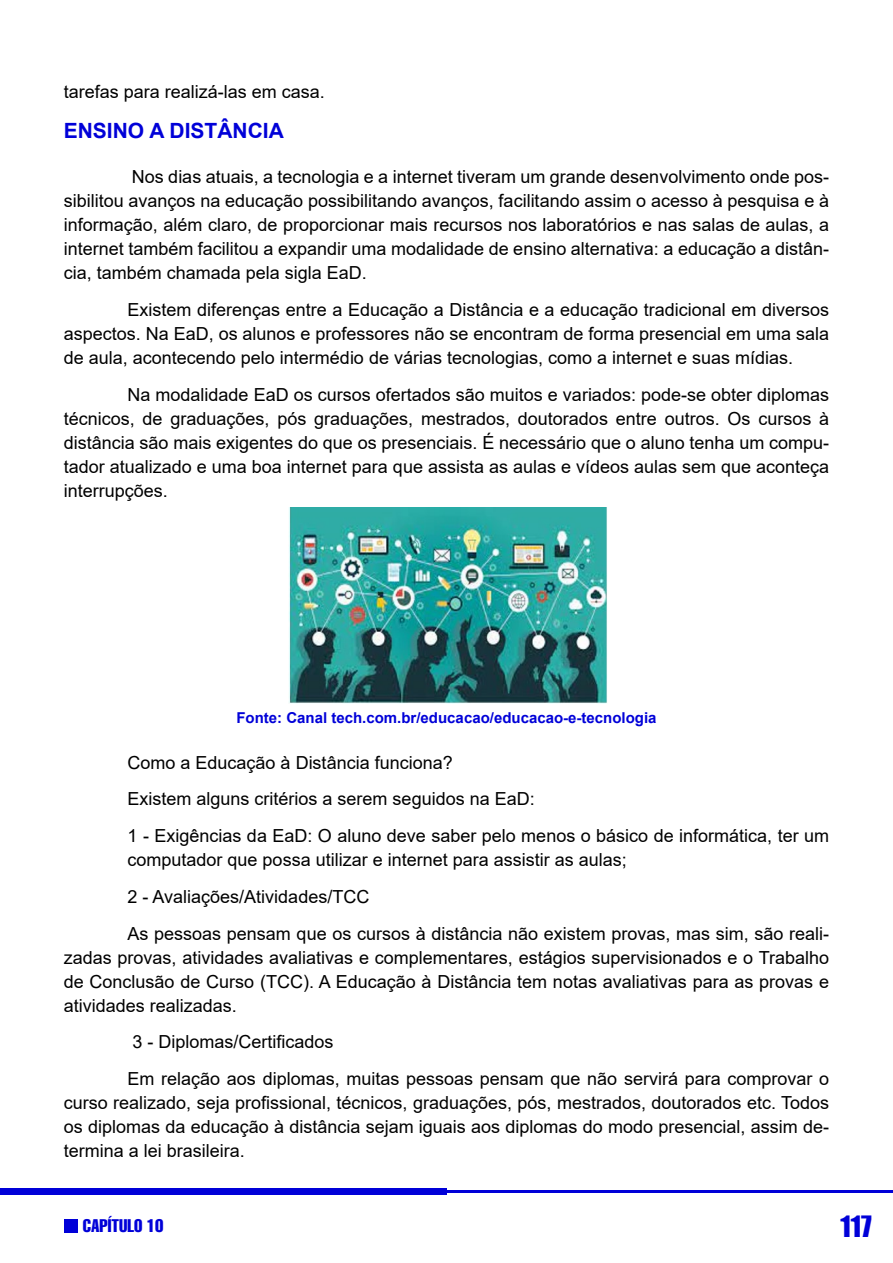
<style>
.page{position:relative;width:893px;height:1263px;background:#fff}
.page>*{position:absolute;margin:0;border:0;box-sizing:border-box;transform-origin:0 0}
.t1{font:27px "Impact";color:#0000d8}
.t2{font:700 21px "Arial";color:#0000d8}
.t3{font:18px/24px "Arial";color:#000;text-align:justify}
.t4{font:extra-condensed 18px "Helvetica";color:#0000d8}
.t5{font:700 15px "Arial";color:#0000d8}
</style>
<div class="page">
<div style="left:0;top:1188px;width:446px;height:7px;background:#0000d8"></div>
<hr style="left:446px;top:1191px;width:447px;height:2px;background:#0000d8">
<div style="left:65px;top:1219px;width:13px;height:14px;background:#0000d8"></div>
<img style="left:289px;top:508px;width:318px;height:196px">
<p class="t3" style="left:64px;top:80px;width:263px">tarefas para realizá-las em casa.</p>
<p class="t2" style="left:64px;top:116px;width:222px">ENSINO A DISTÂNCIA</p>
<p class="t3" style="left:64px;top:165px;width:767px;text-indent:68px">Nos dias atuais, a tecnologia e a internet tiveram um grande desenvolvimento onde pos&shy;sibilitou avanços na educação possibilitando avanços, facilitando assim o acesso à pesquisa e à informação, além claro, de proporcionar mais recursos nos laboratórios e nas salas de aulas, a internet também facilitou a expandir uma modalidade de ensino alternativa: a educação a distân&shy;cia, também chamada pela sigla EaD.</p>
<p class="t3" style="left:64px;top:297px;width:767px;text-indent:64px">Existem diferenças entre a Educação a Distância e a educação tradicional em diversos aspectos. Na EaD, os alunos e professores não se encontram de forma presencial em uma sala de aula, acontecendo pelo intermédio de várias tecnologias, como a internet e suas mídias.</p>
<p class="t3" style="left:64px;top:382px;width:767px;text-indent:64px">Na modalidade EaD os cursos ofertados são muitos e variados: pode-se obter diplomas técnicos, de graduações, pós graduações, mestrados, doutorados entre outros. Os cursos à distância são mais exigentes do que os presenciais. É necessário que o aluno tenha um compu&shy;tador atualizado e uma boa internet para que assista as aulas e vídeos aulas sem que aconteça interrupções.</p>
<p class="t5" style="left:236px;top:707px;width:422px">Fonte: Canal tech.com.br/educacao/educacao-e-tecnologia</p>
<p class="t3" style="left:128px;top:744px;width:703px;line-height:36.8px;text-align:left">Como a Educação à Distância funciona?<br>Existem alguns critérios a serem seguidos na EaD:<br>1 - Exigências da EaD: O aluno deve saber pelo menos o básico de informática, ter um</p>
<p class="t3" style="left:128px;top:841px;width:703px;line-height:36.8px;text-align:left">computador que possa utilizar e internet para assistir as aulas;<br>2 - Avaliações/Atividades/TCC<br>As pessoas pensam que os cursos à distância não existem provas, mas sim, são reali-</p>
<p class="t3" style="left:64px;top:945px;width:767px">zadas provas, atividades avaliativas e complementares, estágios supervisionados e o Trabalho de Conclusão de Curso (TCC). A Educação à Distância tem notas avaliativas para as provas e atividades realizadas.</p>
<p class="t3" style="left:128px;top:1023px;width:703px;line-height:36.8px">3 - Diplomas/Certificados<br>Em relação aos diplomas, muitas pessoas pensam que não servirá para comprovar o</p>
<p class="t3" style="left:64px;top:1091px;width:767px">curso realizado, seja profissional, técnicos, graduações, pós, mestrados, doutorados etc. Todos os diplomas da educação à distância sejam iguais aos diplomas do modo presencial, assim de&shy;termina a lei brasileira.</p>
<p class="t4" style="left:83px;top:1214px;width:82px">CAPÍTULO 10</p>
<h1 class="t1" style="left:841px;top:1206px;width:33px">117</h1>
</div>
